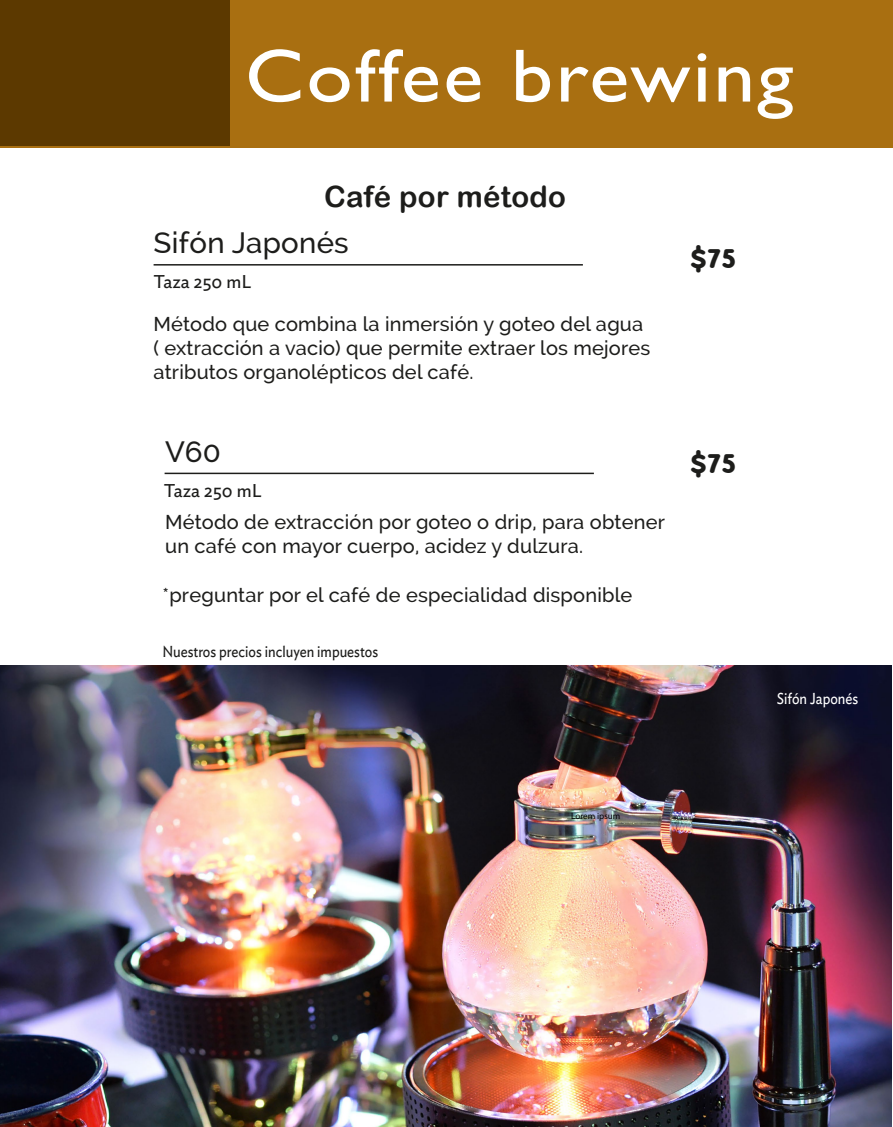
<style>
.page{position:relative;width:893px;height:1127px;background:#fff}
.page>*{position:absolute;margin:0;border:0;box-sizing:border-box;transform-origin:0 0}
.t1{font:75.75px "Gill Sans";letter-spacing:.03em;color:#fff;scale:1.1 1}
.t2{font:500 29.4px "Raleway";letter-spacing:.01em;color:#1d1d1b}
.t3{font:29.4px "Arial Rounded MT Bold";letter-spacing:.01em;color:#1d1d1b}
.t4{font:900 26.25px "Robaga Rounded";color:#1d1d1b}
.t5{font:500 20.02px/24.1px "Raleway";letter-spacing:.01em;color:#1d1d1b}
.t6{font:18.38px "Ideal Sans";color:#1d1d1b}
.t7{font:15.75px "Ideal Sans";color:#1d1d1b;scale:.89 1}
.t8{font:15.75px "Ideal Sans";color:#fff;scale:.89 1}
.t9{font:9px "Myriad Pro";color:#000}
</style>
<div class="page">
<div style="left:0;top:0;width:893px;height:147px;background:#a96f11"></div>
<div style="left:0;top:0;width:230px;height:146px;background:#5c3900"></div>
<hr style="left:154px;top:264px;width:429px;height:2px;background:#1d1d1b">
<hr style="left:165px;top:473px;width:429px;height:1px;background:#1d1d1b">
<img style="left:0;top:666px;width:891px;height:461px">
<h1 class="t1" style="left:245px;top:32px;width:500px">Coffee brewing</h1>
<h2 class="t3" style="left:324px;top:179px;width:243px">Café por método</h2>
<h2 class="t2" style="left:154px;top:226px;width:197px">Sifón Japonés</h2>
<p class="t6" style="left:154px;top:267px;width:99px">Taza 250 mL</p>
<p class="t5" style="left:154px;top:311px;width:498px">Método que combina la inmersión y goteo del agua ( extracción a vacio) que permite extraer los mejores atributos organolépticos del café.</p>
<h2 class="t2" style="left:165px;top:434px;width:57px">V60</h2>
<p class="t6" style="left:164px;top:477px;width:99px">Taza 250 mL</p>
<p class="t5" style="left:165px;top:509px;width:501px">Método de extracción por goteo o drip, para obtener un café con mayor cuerpo, acidez y dulzura.</p>
<p class="t5" style="left:163px;top:582px;width:471px">*preguntar por el café de especialidad disponible</p>
<p class="t7" style="left:162px;top:639px;width:244px">Nuestros precios incluyen impuestos</p>
<h3 class="t4" style="left:690px;top:244px;width:48px">$75</h3>
<h3 class="t4" style="left:690px;top:449px;width:48px">$75</h3>
<p class="t9" style="left:571px;top:811px;width:51px">Lorem ipsum</p>
<p class="t8" style="left:777px;top:687px;width:93px">Sifón Japonés</p>
</div>
